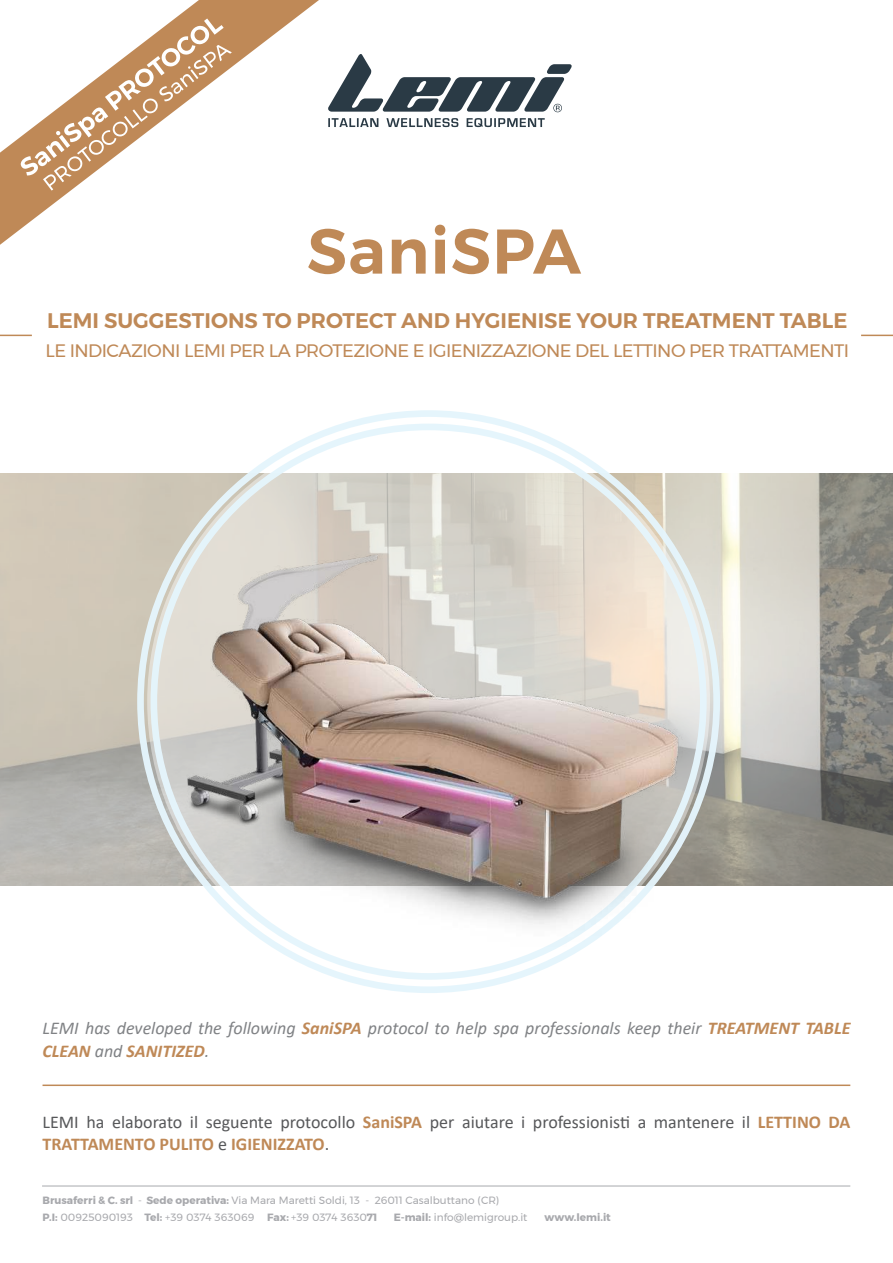
<style>
.page{position:relative;width:893px;height:1263px;background:#fff}
.page>*{position:absolute;margin:0;border:0;box-sizing:border-box;transform-origin:0 0}
.t1{font:600 21px "Montserrat";color:#bf8957}
.t2{font:18px/22.5px "Calibri";color:#57585a}
.t3{font:italic 18px/22.5px "Calibri";color:#808285}
.t4{font:18px "Montserrat";letter-spacing:-.03em;color:#bf8957}
.t5{font:10.5px/16.5px "Montserrat";color:#a8a9ad}
.t6{font:700 10.5px "Montserrat";color:#a8a9ad}
.s1{font-weight:700;color:#bf8957}
.s2{font-weight:700}
</style>
<div class="page">
<hr style="left:42px;top:1186px;width:808px;height:1px;background:#a8a9ad">
<hr style="left:43px;top:1084px;width:807px;height:2px;background:#bf8957">
<img style="left:0;top:473px;width:893px;height:412px">
<svg style="left:328px;top:54px;width:244px;height:58px"></svg>
<svg style="left:328px;top:118px;width:217px;height:9px"></svg>
<svg style="left:308px;top:225px;width:273px;height:49px"></svg>
<hr style="left:0;top:335px;width:32px;height:1px;background:#bf8957">
<hr style="left:861px;top:335px;width:32px;height:1px;background:#bf8957">
<svg style="left:0;top:0;width:319px;height:245px"></svg>
<svg style="left:21px;top:19px;width:211px;height:172px"></svg>
<svg style="left:147px;top:420px;width:563px;height:563px"></svg>
<img style="left:116px;top:514px;width:555px;height:72px">
<img style="left:83px;top:586px;width:752px;height:361px">
<h1 class="t1" style="left:47px;top:304px;width:802px">LEMI SUGGESTIONS TO PROTECT AND HYGIENISE YOUR TREATMENT TABLE</h1>
<h2 class="t4" style="left:45px;top:336px;width:805px">LE INDICAZIONI LEMI PER LA PROTEZIONE E IGIENIZZAZIONE DEL LETTINO PER TRATTAMENTI</h2>
<h2 class="t3" style="left:43px;top:1016px;width:809px">LEMI has developed the following <span class="s1">SaniSPA</span> protocol to help spa professionals keep their <span class="s1">TREATMENT TABLE<br>CLEAN</span> and <span class="s1">SANITIZED</span>.</h2>
<h2 class="t2" style="left:43px;top:1110px;width:809px">LEMI ha elaborato il seguente protocollo <span class="s1">SaniSPA</span> per aiutare i professionisti a mantenere il <span class="s1">LETTINO DA<br>TRATTAMENTO PULITO</span> e <span class="s1">IGIENIZZATO</span>.</h2>
<p class="t5" style="left:43px;top:1192px;width:458px"><span class="s2">Brusaferri &amp; C. srl</span> - <span class="s2">Sede operativa:</span> Via Mara Maretti Soldi, 13 - 26011 Casalbuttano (CR)<br><span class="s2">P.I:</span> 00925090193 <span class="s2">Tel:</span> +39 0374 363069 <span class="s2">Fax:</span> +39 0374 3630<span class="s2">71</span></p>
<p class="t5" style="left:394px;top:1208px;width:135px"><span class="s2">E-mail:</span> info@lemigroup.it</p>
<p class="t6" style="left:545px;top:1208px;width:68px">www.lemi.it</p>
</div>
